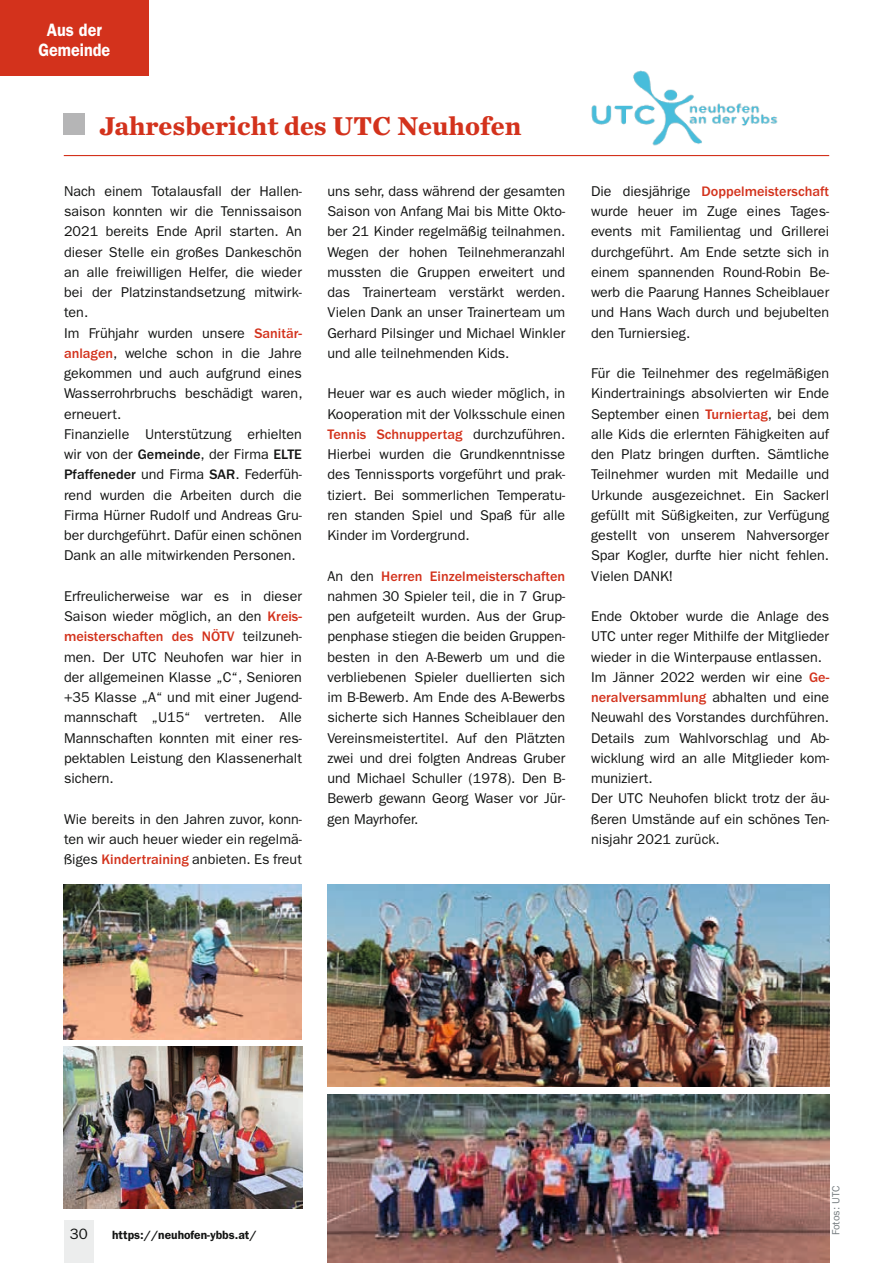
<style>
.page{position:relative;width:893px;height:1263px;background:#fff}
.page>*{position:absolute;margin:0;border:0;box-sizing:border-box;transform-origin:0 0}
.t1{font:700 27px "Chronicle Text G1";color:#d3321c}
.t2{font:600 18px/19.5px "ITC Franklin Gothic Std";color:#fff;text-align:center;scale:.9 1}
.t3{font:15px "ITC Franklin Gothic Std";color:#131413}
.t4{font:14.25px/20.2px "ITC Franklin Gothic Std";color:#131413;text-align:justify}
.t5{font:600 12px "ITC Franklin Gothic Std";color:#131413}
.t6{font:10.5px "ITC Franklin Gothic Std";color:#757c80}
.s1{font-weight:500;color:#d3321c}
.s2{font-weight:500}
</style>
<div class="page">
<div style="left:64px;top:1220px;width:30px;height:43px;background:#eceded"></div>
<div style="left:0;top:0;width:149px;height:75px;background:#d3321c"></div>
<div style="left:64px;top:114px;width:21px;height:21px;background:#b5b5b6"></div>
<hr style="left:64px;top:155px;width:765px;height:1px;background:#d3321c">
<img style="left:591px;top:71px;width:187px;height:75px">
<img style="left:327px;top:884px;width:502px;height:203px">
<img style="left:63px;top:884px;width:238px;height:156px">
<img style="left:327px;top:1095px;width:502px;height:168px">
<img style="left:64px;top:1046px;width:238px;height:162px">
<p class="t2" style="left:38px;top:20px;width:81px">Aus der<br>Gemeinde</p>
<h1 class="t1" style="left:99px;top:104px;width:424px">Jahresbericht des UTC Neuhofen</h1>
<p class="t4" style="left:64px;top:181px;width:240px;text-align:left">Nach einem Totalausfall der Hallen&shy;saison konnten wir die Tennissaison 2021 bereits Ende April starten. An dieser Stelle ein großes Dankeschön an alle freiwilligen Helfer, die wieder bei der Platzinstandsetzung mitwirk&shy;ten.<br>Im Frühjahr wurden unsere <span class="s1">Sanitär&shy;anlagen</span>, welche schon in die Jahre gekommen und auch aufgrund eines Wasserrohrbruchs beschädigt waren, erneuert.<br>Finanzielle Unterstützung erhielten wir von der <span class="s2">Gemeinde</span>, der Firma <span class="s2">ELTE Pfaffeneder</span> und Firma <span class="s2">SAR</span>. Federfüh&shy;rend wurden die Arbeiten durch die Firma Hürner Rudolf und Andreas Gru&shy;ber durchgeführt. Dafür einen schönen Dank an alle mitwirkenden Personen.</p>
<p class="t4" style="left:64px;top:586px;width:239px">Erfreulicherweise war es in dieser Saison wieder möglich, an den <span class="s1">Kreis&shy;meisterschaften des NÖTV</span> teilzuneh&shy;men. Der UTC Neuhofen war hier in der allgemeinen Klasse „C“, Senioren +35 Klasse „A“ und mit einer Jugend&shy;mannschaft „U15“ vertreten. Alle Mannschaften konnten mit einer res&shy;pektablen Leistung den Klassenerhalt sichern.</p>
<p class="t4" style="left:64px;top:809px;width:239px">Wie bereits in den Jahren zuvor, konn&shy;ten wir auch heuer wieder ein regelmä&shy;ßiges <span class="s1">Kindertraining</span> anbieten. Es freut</p>
<p class="t4" style="left:327px;top:181px;width:239px">uns sehr, dass während der gesamten Saison von Anfang Mai bis Mitte Okto&shy;ber 21 Kinder regelmäßig teilnahmen.<br>Wegen der hohen Teilnehmeranzahl mussten die Gruppen erweitert und das Trainerteam verstärkt werden.<br>Vielen Dank an unser Trainerteam um Gerhard Pilsinger und Michael Winkler und alle teilnehmenden Kids.</p>
<p class="t4" style="left:327px;top:383px;width:239px">Heuer war es auch wieder möglich, in Kooperation mit der Volksschule einen <span class="s1">Tennis Schnuppertag</span> durchzuführen.<br>Hierbei wurden die Grundkenntnisse des Tennissports vorgeführt und prak&shy;tiziert. Bei sommerlichen Temperatu&shy;ren standen Spiel und Spaß für alle Kinder im Vordergrund.</p>
<p class="t4" style="left:327px;top:566px;width:239px">An den <span class="s1">Herren Einzelmeisterschaften </span>nahmen 30 Spieler teil, die in 7 Grup&shy;pen aufgeteilt wurden. Aus der Grup&shy;penphase stiegen die beiden Gruppen&shy;besten in den A-Bewerb um und die verbliebenen Spieler duellierten sich im B-Bewerb. Am Ende des A-Bewerbs sicherte sich Hannes Scheiblauer den Vereinsmeistertitel. Auf den Plätzten zwei und drei folgten Andreas Gruber und Michael Schuller (1978). Den B-Bewerb gewann Georg Waser vor Jür&shy;gen Mayrhofer.</p>
<p class="t4" style="left:591px;top:181px;width:240px">Die diesjährige <span class="s1">Doppelmeisterschaft </span>wurde heuer im Zuge eines Tages&shy;events mit Familientag und Grillerei durchgeführt. Am Ende setzte sich in einem spannenden Round-Robin Be&shy;werb die Paarung Hannes Scheiblauer und Hans Wach durch und bejubelten den Turniersieg.</p>
<p class="t4" style="left:591px;top:363px;width:240px">Für die Teilnehmer des regelmäßigen Kindertrainings absolvierten wir Ende September einen <span class="s1">Turniertag</span>, bei dem alle Kids die erlernten Fähigkeiten auf den Platz bringen durften. Sämtliche Teilnehmer wurden mit Medaille und Urkunde ausgezeichnet. Ein Sackerl gefüllt mit Süßigkeiten, zur Verfügung gestellt von unserem Nahversorger Spar Kogler, durfte hier nicht fehlen.<br>Vielen DANK!</p>
<p class="t4" style="left:591px;top:606px;width:240px;text-align:left">Ende Oktober wurde die Anlage des<br>UTC unter reger Mithilfe der Mitglieder wieder in die Winterpause entlassen.<br>Im Jänner 2022 werden wir eine <span class="s1">Ge&shy;neralversammlung</span> abhalten und eine<br>Neuwahl des Vorstandes durchführen.<br>Details zum Wahlvorschlag und Ab&shy;wicklung wird an alle Mitglieder kom&shy;muniziert.<br>Der UTC Neuhofen blickt trotz der äu&shy;ßeren Umstände auf ein schönes Ten&shy;nisjahr 2021 zurück.</p>
<p class="t3" style="left:70px;top:1226px;width:19px">30</p>
<p class="t5" style="left:112px;top:1228px;width:146px">https://neuhofen-ybbs.at/</p>
<p class="t6" style="left:830px;top:1235px;width:51px;rotate:-90deg">Fotos: UTC</p>
</div>
